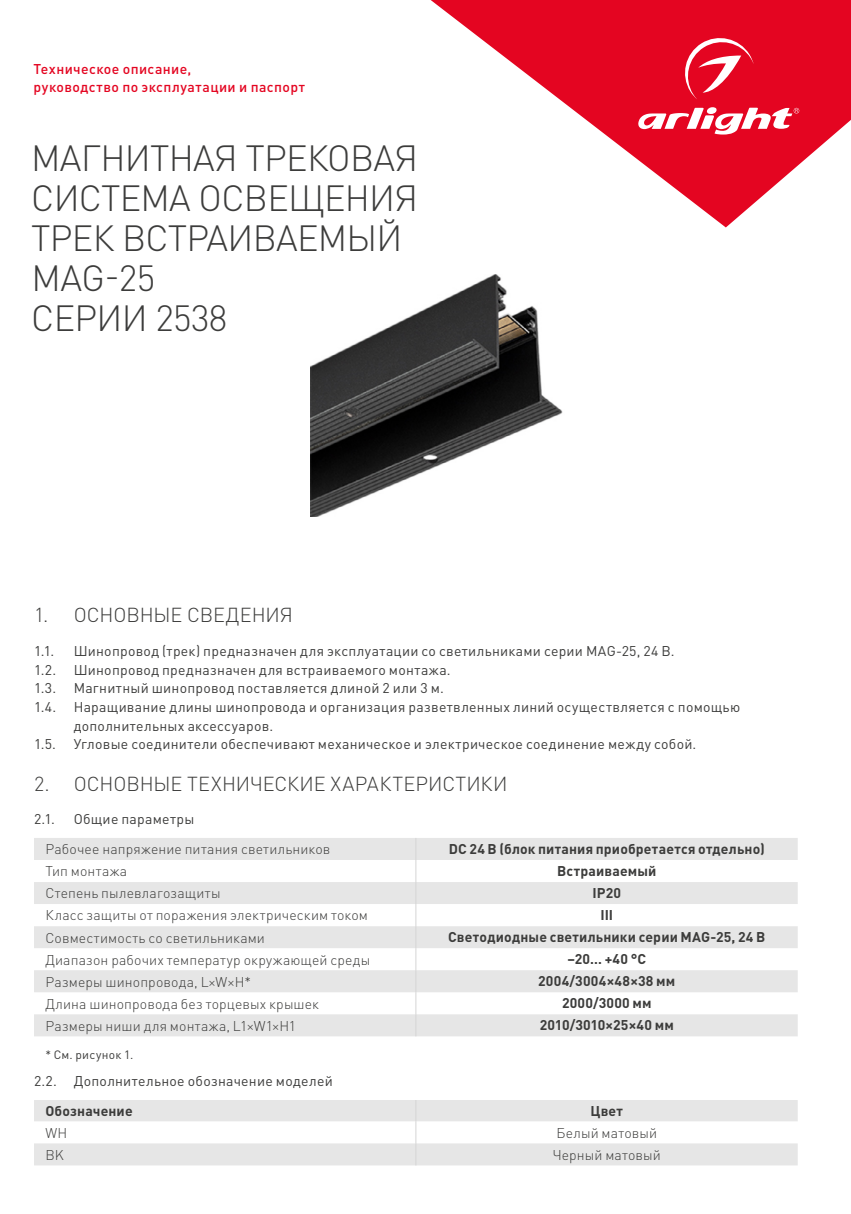
<style>
.page{position:relative;width:851px;height:1214px;background:#fff}
.page>*{position:absolute;margin:0;border:0;box-sizing:border-box;transform-origin:0 0}
.t1{font:300 36px/40px "DIN Pro";letter-spacing:-.02em;color:#3c3c3b}
.t2{font:300 20px "DIN Pro";letter-spacing:-.005em;color:#3c3c3b}
.t3{font:14px "DIN Pro";letter-spacing:.02em;color:#3c3c3b}
.t4{font:300 14px "DIN Pro";letter-spacing:.01em;color:#3c3c3b}
.t5{font:700 14px "DIN Pro";letter-spacing:.01em;color:#3c3c3b}
.t6{font:500 14px/18px "DIN Pro";letter-spacing:.03em;color:#e40521}
.t7{font:12px "DIN Pro";letter-spacing:.025em;color:#3c3c3b}
</style>
<div class="page">
<svg style="left:430px;top:0;width:420px;height:227px;fill:#e40521"></svg>
<svg style="left:635px;top:107px;width:164px;height:30px"></svg>
<svg style="left:680px;top:33px;width:73px;height:66px;background:#e83047"></svg>
<svg style="left:34px;top:838px;width:763px;height:198px"></svg>
<svg style="left:34px;top:1100px;width:763px;height:65px;fill:#e6e6e6"></svg>
<svg style="left:415px;top:1100px;width:1px;height:65px"></svg>
<img style="left:310px;top:274px;width:253px;height:242px">
<p class="t6" style="left:34px;top:60px;width:273px">Техническое описание,<br>руководство по эксплуатации и паспорт</p>
<h1 class="t1" style="left:31px;top:136px;width:388px">МАГНИТНАЯ ТРЕКОВАЯ<br>СИСТЕМА ОСВЕЩЕНИЯ<br>ТРЕК ВСТРАИВАЕМЫЙ<br>MAG-25<br>СЕРИИ 2538</h1>
<h2 class="t2" style="left:34px;top:601px;width:260px">1. ОСНОВНЫЕ СВЕДЕНИЯ</h2>
<p class="t3" style="left:34px;top:641px;width:22px">1.1.</p>
<p class="t3" style="left:74px;top:641px;width:602px">Шинопровод (трек) предназначен для эксплуатации со светильниками серии MAG-25, 24 В.</p>
<p class="t3" style="left:34px;top:659px;width:24px">1.2.</p>
<p class="t3" style="left:74px;top:659px;width:378px">Шинопровод предназначен для встраиваемого монтажа.</p>
<p class="t3" style="left:34px;top:678px;width:24px">1.3.</p>
<p class="t3" style="left:74px;top:678px;width:371px">Магнитный шинопровод поставляется длиной 2 или 3 м.</p>
<p class="t3" style="left:34px;top:697px;width:707px">1.4. Наращивание длины шинопровода и организация разветвленных линий осуществляется с помощью</p>
<p class="t3" style="left:74px;top:716px;width:201px">дополнительных аксессуаров.</p>
<p class="t3" style="left:34px;top:734px;width:23px">1.5.</p>
<p class="t3" style="left:74px;top:734px;width:624px">Угловые соединители обеспечивают механическое и электрическое соединение между собой.</p>
<h2 class="t2" style="left:34px;top:770px;width:475px">2. ОСНОВНЫЕ ТЕХНИЧЕСКИЕ ХАРАКТЕРИСТИКИ</h2>
<p class="t3" style="left:34px;top:809px;width:22px">2.1.</p>
<p class="t3" style="left:74px;top:809px;width:122px">Общие параметры</p>
<p class="t4" style="left:45px;top:839px;width:286px">Рабочее напряжение питания светильников</p>
<p class="t5" style="left:448px;top:837px;width:317px">DC 24 В (блок питания приобретается отдельно)</p>
<p class="t4" style="left:45px;top:861px;width:83px">Тип монтажа</p>
<p class="t5" style="left:557px;top:859px;width:101px">Встраиваемый</p>
<p class="t4" style="left:45px;top:883px;width:177px">Степень пылевлагозащиты</p>
<p class="t5" style="left:592px;top:881px;width:30px">IP20</p>
<p class="t4" style="left:45px;top:905px;width:324px">Класс защиты от поражения электрическим током</p>
<p class="t5" style="left:600px;top:903px;width:14px">III</p>
<p class="t4" style="left:45px;top:927px;width:221px">Совместимость со светильниками</p>
<p class="t5" style="left:448px;top:925px;width:319px">Светодиодные светильники серии MAG-25, 24 В</p>
<p class="t4" style="left:45px;top:949px;width:326px">Диапазон рабочих температур окружающей среды</p>
<p class="t5" style="left:567px;top:947px;width:80px">–20… +40 °С</p>
<p class="t4" style="left:45px;top:971px;width:207px">Размеры шинопровода, L×W×H*</p>
<p class="t5" style="left:538px;top:969px;width:139px">2004/3004×48×38 мм</p>
<p class="t4" style="left:45px;top:993px;width:275px">Длина шинопровода без торцевых крышек</p>
<p class="t5" style="left:562px;top:991px;width:91px">2000/3000 мм</p>
<p class="t4" style="left:45px;top:1015px;width:252px">Размеры ниши для монтажа, L1×W1×H1</p>
<p class="t5" style="left:539px;top:1013px;width:135px">2010/3010×25×40 мм</p>
<p class="t7" style="left:45px;top:1046px;width:89px">* См. рисунок 1.</p>
<p class="t3" style="left:34px;top:1071px;width:300px">2.2. Дополнительное обозначение моделей</p>
<p class="t5" style="left:45px;top:1098px;width:89px">Обозначение</p>
<p class="t5" style="left:590px;top:1098px;width:34px">Цвет</p>
<p class="t4" style="left:45px;top:1122px;width:23px">WH</p>
<p class="t4" style="left:556px;top:1122px;width:102px">Белый матовый</p>
<p class="t4" style="left:45px;top:1144px;width:20px">BK</p>
<p class="t4" style="left:552px;top:1144px;width:110px">Черный матовый</p>
</div>
